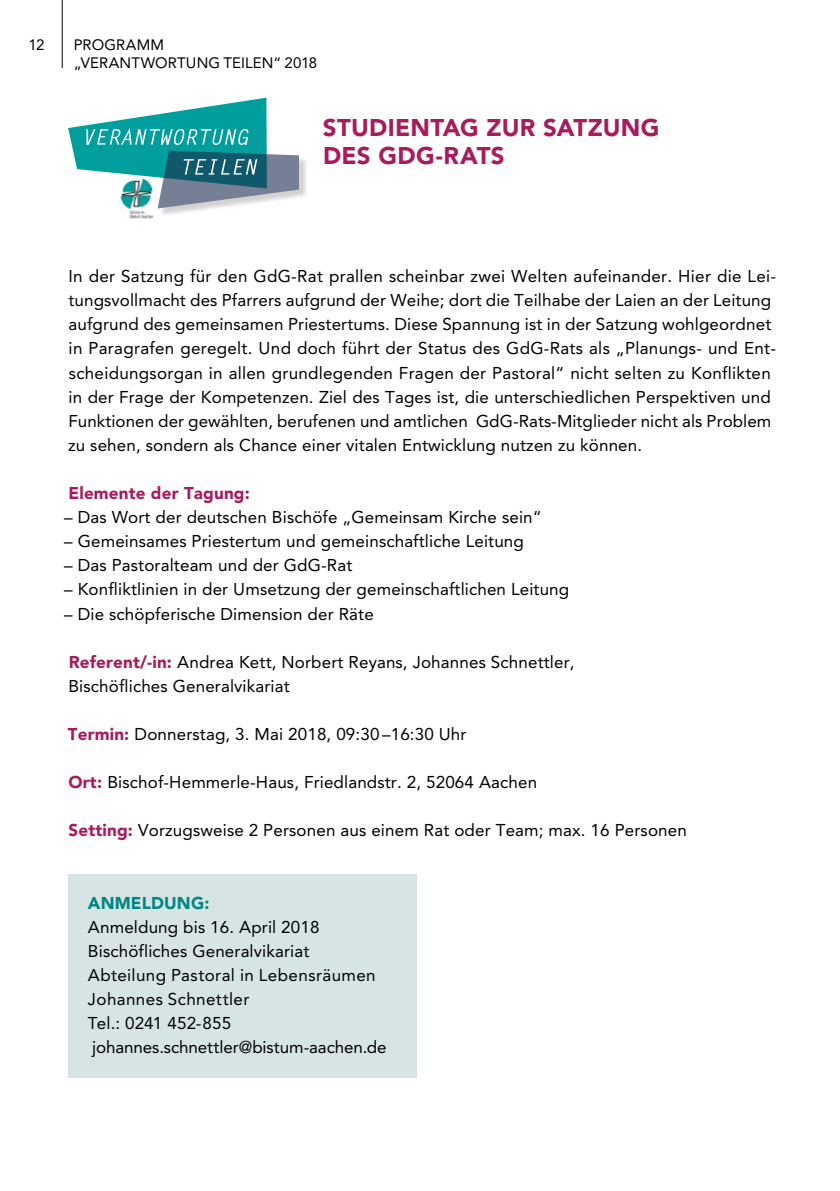
<style>
.page{position:relative;width:840px;height:1191px;background:#fff}
.page>*{position:absolute;margin:0;border:0;box-sizing:border-box;transform-origin:0 0}
.t1{font:900 24px/28px "Avenir";letter-spacing:.01em;color:#a61c5d}
.t2{font:17px/24px "Avenir";letter-spacing:.01em;color:#000}
.t3{font:900 17px "Avenir";letter-spacing:.01em;color:#a61c5d}
.t4{font:900 17px "Avenir";letter-spacing:.01em;color:#008784}
.t5{font:15px/18px "Avenir";letter-spacing:.01em;color:#000}
.s1{font-weight:900;color:#a61c5d}
</style>
<div class="page">
<hr style="left:62px;top:0;width:1px;height:68px;background:#000">
<div style="left:68px;top:874px;width:348px;height:203px;background:#d7e4e4"></div>
<img style="left:120px;top:208px;width:34px;height:11px">
<div style="left:159px;top:152px;width:149px;height:65px;background:#000;opacity:.3"></div>
<svg style="left:68px;top:98px;width:231px;height:110px"></svg>
<p class="t5" style="left:28px;top:36px;width:17px">12</p>
<p class="t5" style="left:74px;top:36px;width:245px">PROGRAMM<br>„VERANTWORTUNG TEILEN“ 2018</p>
<h1 class="t1" style="left:323px;top:113px;width:338px">STUDIENTAG ZUR SATZUNG<br>DES GDG-RATS</h1>
<p class="t2" style="left:68px;top:264px;width:709px">In der Satzung für den GdG-Rat prallen scheinbar zwei Welten aufeinander. Hier die Lei&shy;tungsvollmacht des Pfarrers aufgrund der Weihe; dort die Teilhabe der Laien an der Leitung aufgrund des gemeinsamen Priestertums. Diese Spannung ist in der Satzung wohlgeordnet in Paragrafen geregelt. Und doch führt der Status des GdG-Rats als „Planungs- und Ent&shy;scheidungsorgan in allen grundlegenden Fragen der Pastoral“ nicht selten zu Konflikten in der Frage der Kompetenzen. Ziel des Tages ist, die unterschiedlichen Perspektiven und Funktionen der gewählten, berufenen und amtlichen GdG-Rats-Mitglieder nicht als Problem zu sehen, sondern als Chance einer vitalen Entwicklung nutzen zu können.</p>
<p class="t3" style="left:69px;top:483px;width:183px">Elemente der Tagung:</p>
<p class="t2" style="left:64px;top:505px;width:478px">– Das Wort der deutschen Bischöfe „Gemeinsam Kirche sein“</p>
<p class="t2" style="left:64px;top:529px;width:461px">– Gemeinsames Priestertum und gemeinschaftliche Leitung</p>
<p class="t2" style="left:64px;top:553px;width:289px">– Das Pastoralteam und der GdG-Rat</p>
<p class="t2" style="left:64px;top:577px;width:506px">– Konfliktlinien in der Umsetzung der gemeinschaftlichen Leitung</p>
<p class="t2" style="left:64px;top:601px;width:311px">– Die schöpferische Dimension der Räte</p>
<p class="t2" style="left:68px;top:650px;width:507px"><span class="s1">Referent/-in:</span> Andrea Kett, Norbert Reyans, Johannes Schnettler,<br>Bischöfliches Generalvikariat</p>
<p class="t2" style="left:68px;top:722px;width:400px"><span class="s1">Termin:</span> Donnerstag, 3. Mai 2018, 09:30 –16:30 Uhr</p>
<p class="t2" style="left:68px;top:770px;width:470px"><span class="s1">Ort:</span> Bischof-Hemmerle-Haus, Friedlandstr. 2, 52064 Aachen</p>
<p class="t2" style="left:68px;top:818px;width:619px"><span class="s1">Setting:</span> Vorzugsweise 2 Personen aus einem Rat oder Team; max. 16 Personen</p>
<p class="t4" style="left:88px;top:892px;width:123px">ANMELDUNG:</p>
<p class="t2" style="left:88px;top:915px;width:300px">Anmeldung bis 16. April 2018<br>Bischöfliches Generalvikariat<br>Abteilung Pastoral in Lebensräumen<br>Johannes Schnettler<br>Tel.: 0241 452-855 johannes.schnettler@bistum-aachen.de</p>
</div>
